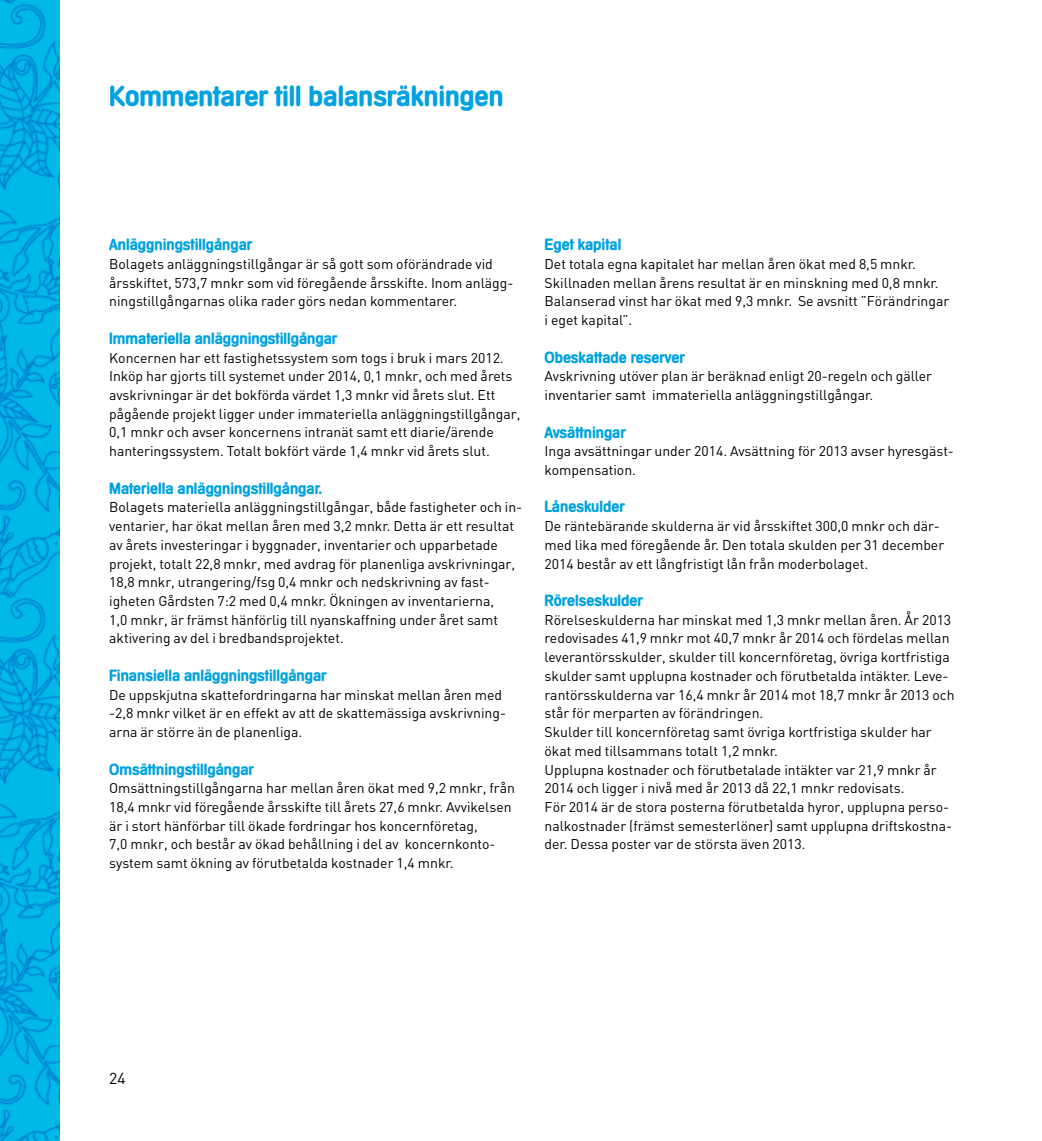
<style>
.page{position:relative;width:1042px;height:1141px;background:#fff}
.page>*{position:absolute;margin:0;border:0;box-sizing:border-box;transform-origin:0 0}
.t1{font:700 28px "Mercedes Serial";color:#00a2df}
.t2{font:700 15.75px "Mercedes Serial";color:#00a2df}
.t3{font:15.75px "DIN";color:#000}
.t4{font:14px/18.7px "DIN";color:#000}
</style>
<div class="page">
<img style="left:0;top:0;width:60px;height:1141px">
<h1 class="t1" style="left:109px;top:79px;width:396px">Kommentarer till balansräkningen</h1>
<p class="t2" style="left:109px;top:235px;width:144px">Anläggningstillgångar</p>
<p class="t4" style="left:109px;top:254px;width:406px">Bolagets anläggningstillgångar är så gott som oförändrade vid årsskiftet, 573,7 mnkr som vid föregående årsskifte. Inom anlägg&shy;ningstillgångarnas olika rader görs nedan kommentarer.</p>
<p class="t2" style="left:109px;top:329px;width:229px">Immateriella anläggningstillgångar</p>
<p class="t4" style="left:109px;top:348px;width:413px">Koncernen har ett fastighetssystem som togs i bruk i mars 2012.<br>Inköp har gjorts till systemet under 2014, 0,1 mnkr, och med årets avskrivningar är det bokförda värdet 1,3 mnkr vid årets slut. Ett pågående projekt ligger under immateriella anläggningstillgångar, 0,1 mnkr och avser koncernens intranät samt ett diarie/ärende hanteringssystem. Totalt bokfört värde 1,4 mnkr vid årets slut.</p>
<p class="t2" style="left:109px;top:478px;width:214px">Materiella anläggningstillgångar.</p>
<p class="t4" style="left:109px;top:498px;width:414px">Bolagets materiella anläggningstillgångar, både fastigheter och in&shy;ventarier, har ökat mellan åren med 3,2 mnkr. Detta är ett resultat av årets investeringar i byggnader, inventarier och upparbetade projekt, totalt 22,8 mnkr, med avdrag för planenliga avskrivningar, 18,8 mnkr, utrangering/fsg 0,4 mnkr och nedskrivning av fast&shy;igheten Gårdsten 7:2 med 0,4 mnkr. Ökningen av inventarierna,<br>1,0 mnkr, är främst hänförlig till nyanskaffning under året samt aktivering av del i bredbandsprojektet.</p>
<p class="t2" style="left:109px;top:666px;width:219px">Finansiella anläggningstillgångar</p>
<p class="t4" style="left:109px;top:685px;width:398px">De uppskjutna skattefordringarna har minskat mellan åren med -2,8 mnkr vilket är en effekt av att de skattemässiga avskrivning&shy;arna är större än de planenliga.</p>
<p class="t2" style="left:109px;top:759px;width:146px">Omsättningstillgångar</p>
<p class="t4" style="left:109px;top:779px;width:407px">Omsättningstillgångarna har mellan åren ökat med 9,2 mnkr, från 18,4 mnkr vid föregående årsskifte till årets 27,6 mnkr. Avvikelsen är i stort hänförbar till ökade fordringar hos koncernföretag,<br>7,0 mnkr, och består av ökad behållning i del av koncernkonto&shy;system samt ökning av förutbetalda kostnader 1,4 mnkr.</p>
<p class="t2" style="left:544px;top:235px;width:78px">Eget kapital</p>
<p class="t4" style="left:544px;top:254px;width:406px">Det totala egna kapitalet har mellan åren ökat med 8,5 mnkr.<br>Skillnaden mellan årens resultat är en minskning med 0,8 mnkr.<br>Balanserad vinst har ökat med 9,3 mnkr. Se avsnitt ”Förändringar i eget kapital”.</p>
<p class="t2" style="left:544px;top:347px;width:142px">Obeskattade reserver</p>
<p class="t4" style="left:544px;top:367px;width:389px">Avskrivning utöver plan är beräknad enligt 20-regeln och gäller inventarier samt immateriella anläggningstillgångar.</p>
<p class="t2" style="left:544px;top:422px;width:83px">Avsättningar</p>
<p class="t4" style="left:544px;top:442px;width:411px">Inga avsättningar under 2014. Avsättning för 2013 avser hyresgäst&shy;kompensation.</p>
<p class="t2" style="left:544px;top:497px;width:82px">Låneskulder</p>
<p class="t4" style="left:544px;top:516px;width:401px">De räntebärande skulderna är vid årsskiftet 300,0 mnkr och där&shy;med lika med föregående år. Den totala skulden per 31 december<br>2014 består av ett långfristigt lån från moderbolaget.</p>
<p class="t2" style="left:544px;top:591px;width:100px">Rörelseskulder</p>
<p class="t4" style="left:544px;top:610px;width:412px">Rörelseskulderna har minskat med 1,3 mnkr mellan åren. År 2013 redovisades 41,9 mnkr mot 40,7 mnkr år 2014 och fördelas mellan leverantörsskulder, skulder till koncernföretag, övriga kortfristiga skulder samt upplupna kostnader och förutbetalda intäkter. Leve&shy;rantörsskulderna var 16,4 mnkr år 2014 mot 18,7 mnkr år 2013 och står för merparten av förändringen.<br>Skulder till koncernföretag samt övriga kortfristiga skulder har ökat med tillsammans totalt 1,2 mnkr.<br>Upplupna kostnader och förutbetalade intäkter var 21,9 mnkr år 2014 och ligger i nivå med år 2013 då 22,1 mnkr redovisats.<br>För 2014 är de stora posterna förutbetalda hyror, upplupna perso&shy;nalkostnader (främst semesterlöner) samt upplupna driftskostna&shy;der. Dessa poster var de största även 2013.</p>
<p class="t3" style="left:109px;top:1069px;width:18px">24</p>
</div>
